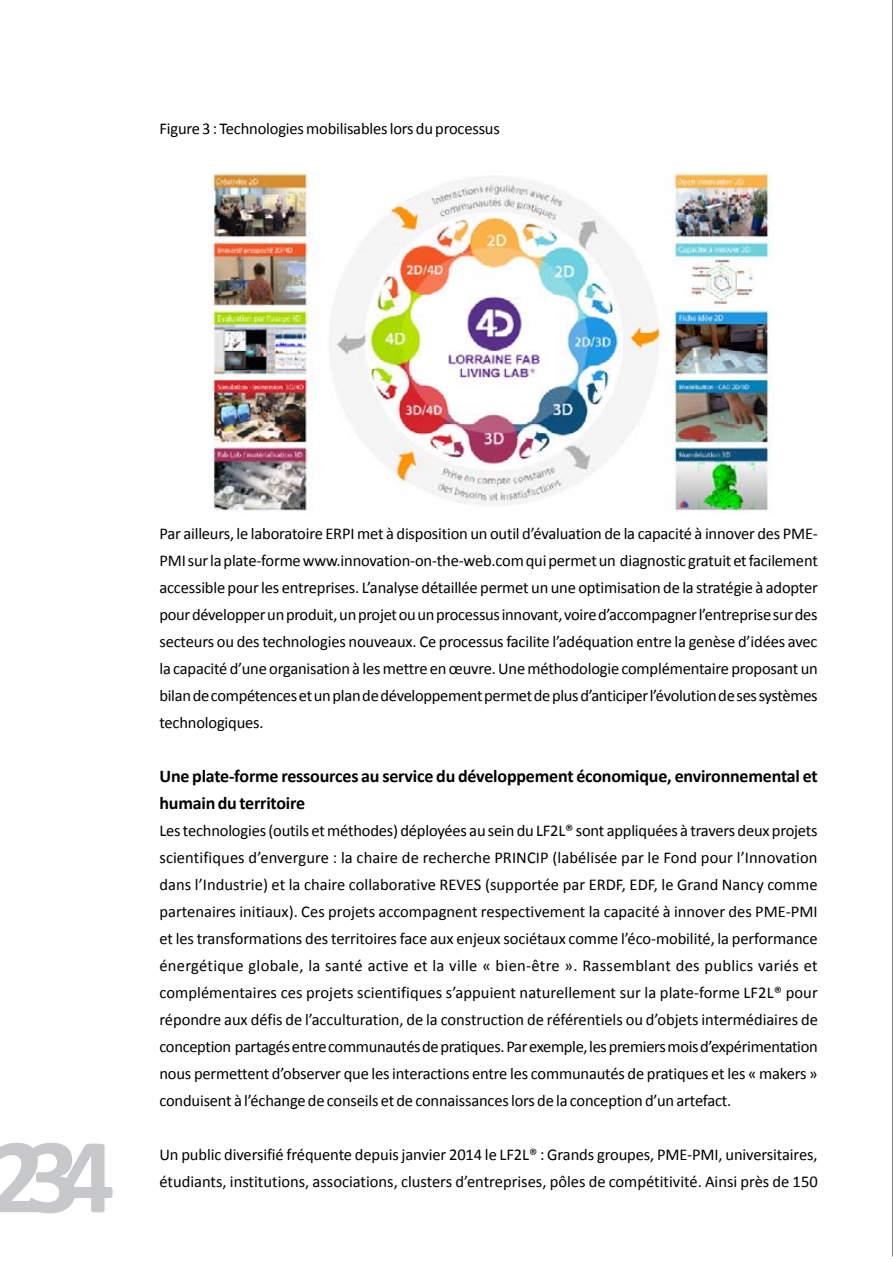
<style>
.page{position:relative;width:893px;height:1263px;background:#fff}
.page>*{position:absolute;margin:0;border:0;box-sizing:border-box;transform-origin:0 0}
.t1{font:700 108px "Calibri";color:#c7c8ca}
.t2{font:700 18px/27px "Calibri";letter-spacing:-.01em;color:#000}
.t3{font:16.5px/27px "Calibri";letter-spacing:-.01em;color:#000;text-align:justify}
</style>
<div class="page">
<img style="left:213px;top:171px;width:560px;height:341px">
<hr style="left:892px;top:0;width:1px;height:1256px;background:#000">
<p class="t3" style="left:159px;top:115px;width:342px">Figure 3 : Technologies mobilisables lors du processus</p>
<h1 class="t1" style="left:-10px;top:1107px;width:126px">234</h1>
<p class="t3" style="left:159px;top:520px;width:660px">Par ailleurs, le laboratoire ERPI met à disposition un outil d’évaluation de la capacité à innover des PME-PMI sur la plate-forme www.innovation-on-the-web.com qui permet un diagnostic gratuit et facilement accessible pour les entreprises. L’analyse détaillée permet un une optimisation de la stratégie à adopter pour développer un produit, un projet ou un processus innovant, voire d’accompagner l’entreprise sur des secteurs ou des technologies nouveaux. Ce processus facilite l’adéquation entre la genèse d’idées avec la capacité d’une organisation à les mettre en œuvre. Une méthodologie complémentaire proposant un bilan de compétences et un plan de développement permet de plus d’anticiper l’évolution de ses systèmes technologiques.</p>
<p class="t2" style="left:159px;top:763px;width:660px">Une plate-forme ressources au service du développement économique, environnemental et humain du territoire</p>
<p class="t3" style="left:159px;top:817px;width:660px">Les technologies (outils et méthodes) déployées au sein du LF2L® sont appliquées à travers deux projets scientifiques d’envergure : la chaire de recherche PRINCIP (labélisée par le Fond pour l’Innovation dans l’Industrie) et la chaire collaborative REVES (supportée par ERDF, EDF, le Grand Nancy comme partenaires initiaux). Ces projets accompagnent respectivement la capacité à innover des PME-PMI et les transformations des territoires face aux enjeux sociétaux comme l’éco-mobilité, la performance énergétique globale, la santé active et la ville « bien-être ». Rassemblant des publics variés et complémentaires ces projets scientifiques s’appuient naturellement sur la plate-forme LF2L® pour répondre aux défis de l’acculturation, de la construction de référentiels ou d’objets intermédiaires de conception partagés entre communautés de pratiques. Par exemple, les premiers mois d’expérimentation nous permettent d’observer que les interactions entre les communautés de pratiques et les « makers » conduisent à l’échange de conseils et de connaissances lors de la conception d’un artefact.</p>
<p class="t3" style="left:159px;top:1141px;width:660px">Un public diversifié fréquente depuis janvier 2014 le LF2L® : Grands groupes, PME-PMI, universitaires, étudiants, institutions, associations, clusters d’entreprises, pôles de compétitivité. Ainsi près de 150</p>
</div>
